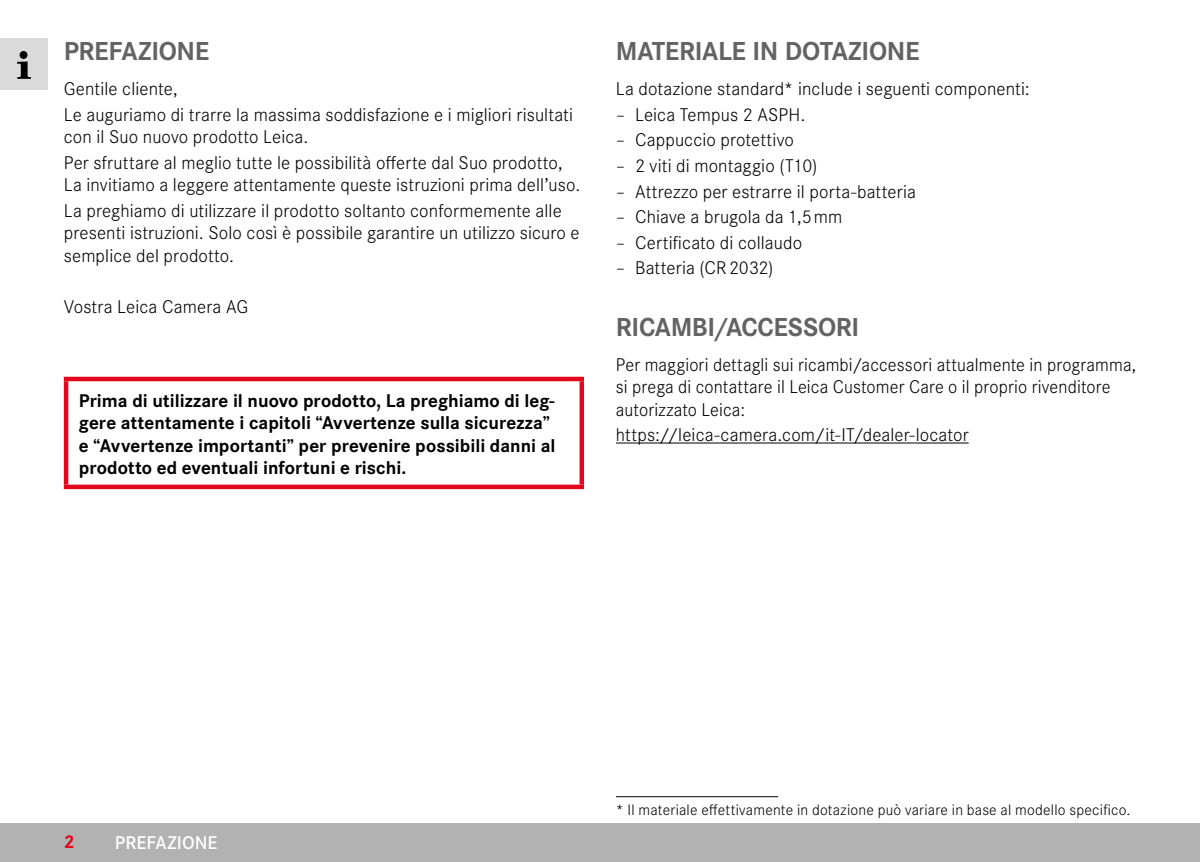
<style>
.page{position:relative;width:1200px;height:862px;background:#fff}
.page>*{position:absolute;margin:0;border:0;box-sizing:border-box;transform-origin:0 0}
.Heading____Chapter{font:700 27px "Corporate S";letter-spacing:-.01em;color:#646363}
.Text____Body_Text{font:300 19.12px/22.3px "Corporate S";letter-spacing:.005em;color:#000}
.Text____Body_Text-2{font:700 19.12px/22.3px "Corporate S";color:#000}
.t1{font:600 19.12px "Corporate S";letter-spacing:.005em;color:#fff}
.t2{font:700 19.12px "Corporate S";color:#e3051b}
.Text____Footnote{font:300 15.75px "Corporate S";letter-spacing:.015em;color:#000}
</style>
<div class="page">
<div style="left:0;top:823px;width:1199px;height:38px;background:#b3b2b2"></div>
<div style="left:0;top:38px;width:48px;height:51px;background:#dadada"></div>
<img style="left:17px;top:51px;width:14px;height:28px">
<div style="left:64px;top:376px;width:520px;height:5px;background:#e3051b"></div>
<hr style="left:64px;top:381px;width:4px;height:103px;background:#e3051b">
<div style="left:579px;top:381px;width:5px;height:103px;background:#e3051b"></div>
<div style="left:64px;top:484px;width:520px;height:5px;background:#e3051b"></div>
<hr style="left:615px;top:442px;width:353px;height:1px;background:#000">
<hr style="left:615px;top:795px;width:162px;height:1px;background:#000">
<p class="Heading____Chapter" style="left:64px;top:30px;width:147px">PREFAZIONE</p>
<p class="Text____Body_Text" style="left:64px;top:76px;width:115px">Gentile cliente,</p>
<p class="Text____Body_Text" style="left:64px;top:102px;width:510px">Le auguriamo di trarre la massima soddisfazione e i migliori risultati con il Suo nuovo prodotto Leica.</p>
<p class="Text____Body_Text" style="left:64px;top:150px;width:518px">Per sfruttare al meglio tutte le possibilità offerte dal Suo prodotto,<br>La invitiamo a leggere attentamente queste istruzioni prima dell’uso.</p>
<p class="Text____Body_Text" style="left:64px;top:198px;width:517px">La preghiamo di utilizzare il prodotto soltanto conformemente alle presenti istruzioni. Solo così è possibile garantire un utilizzo sicuro e semplice del prodotto.</p>
<p class="Text____Body_Text" style="left:64px;top:294px;width:186px">Vostra Leica Camera AG</p>
<p class="Text____Body_Text-2" style="left:79px;top:387px;width:478px">Prima di utilizzare il nuovo prodotto, La preghiamo di leg&shy;gere attentamente i capitoli “Avvertenze sulla sicurezza” e “Avvertenze importanti” per prevenire possibili danni al prodotto ed eventuali infortuni e rischi.</p>
<p class="Heading____Chapter" style="left:615px;top:30px;width:305px">MATERIALE IN DOTAZIONE</p>
<p class="Text____Body_Text" style="left:615px;top:76px;width:415px">La dotazione standard* include i seguenti componenti:</p>
<p class="Text____Body_Text" style="left:615px;top:102px;width:191px">– Leica Tempus 2 ASPH.</p>
<p class="Text____Body_Text" style="left:615px;top:128px;width:179px">– Cappuccio protettivo</p>
<p class="Text____Body_Text" style="left:615px;top:153px;width:203px">– 2 viti di montaggio (T10)</p>
<p class="Text____Body_Text" style="left:615px;top:179px;width:301px">– Attrezzo per estrarre il porta-batteria</p>
<p class="Text____Body_Text" style="left:615px;top:204px;width:228px">– Chiave a brugola da 1,5mm</p>
<p class="Text____Body_Text" style="left:615px;top:230px;width:188px">– Certificato di collaudo</p>
<p class="Text____Body_Text" style="left:615px;top:255px;width:159px">– Batteria (CR2032)</p>
<p class="Heading____Chapter" style="left:615px;top:305px;width:245px">RICAMBI/ACCESSORI</p>
<p class="Text____Body_Text" style="left:615px;top:352px;width:521px">Per maggiori dettagli sui ricambi/accessori attualmente in programma, si prega di contattare il Leica Customer Care o il proprio rivenditore autorizzato Leica:</p>
<p class="Text____Body_Text" style="left:615px;top:422px;width:354px">https://leica-camera.com/it-IT/dealer-locator</p>
<p class="t2" style="left:64px;top:826px;width:12px">2</p>
<p class="t1" style="left:115px;top:827px;width:104px">PREFAZIONE</p>
<p class="Text____Footnote" style="left:615px;top:798px;width:516px">* Il materiale effettivamente in dotazione può variare in base al modello specifico.</p>
</div>
